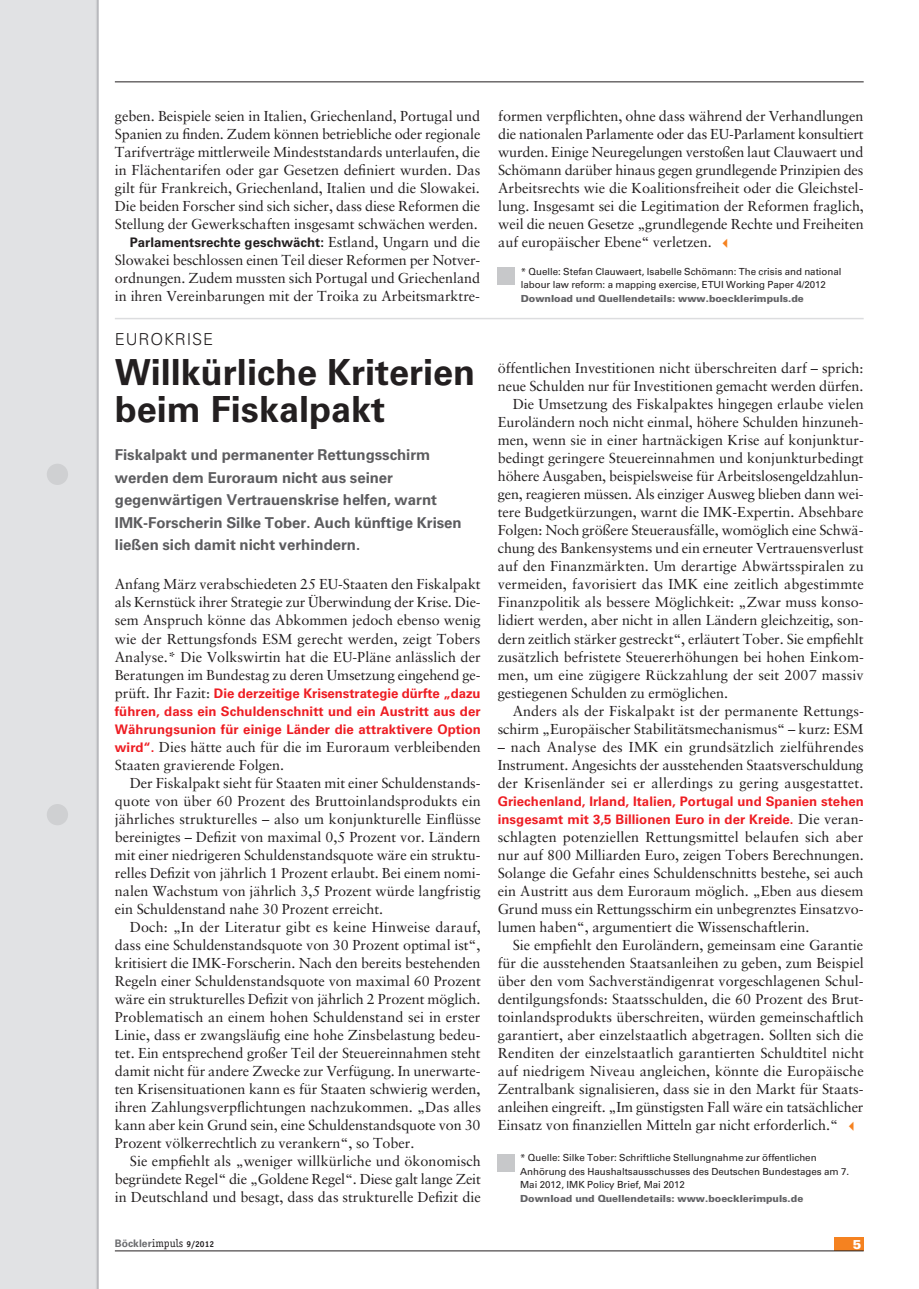
<style>
.page{position:relative;width:919px;height:1289px;background:#fff}
.page>*{position:absolute;margin:0;border:0;box-sizing:border-box;transform-origin:0 0}
.t1{font:700 36px/37.5px "Univers LT Std";color:#231f20}
.t2{font:300 16.5px "Univers LT Std";letter-spacing:.05em;color:#231f20}
.t3{font:700 15px/22.5px "Univers LT Std";letter-spacing:-.005em;color:#5c5c5f}
.t4{font:14.4px/18px "Sabon LT";letter-spacing:-.005em;color:#231f20;text-align:justify}
.t5{font:700 13.2px/18px "Univers LT Std";letter-spacing:.005em;color:#ee1d23;text-align:justify}
.t6{font:700 13.2px "Univers LT Std";color:#231f20}
.t7{font:900 12.9px "Univers LT Std";color:#fff}
.t8{font:700 10.35px "Univers LT Std";color:#6c6d70}
.t9{font:9.75px/13.5px "Univers LT Std";letter-spacing:-.005em;color:#231f20}
.t10{font:900 9.75px "Univers LT Std";letter-spacing:-.005em;color:#636366}
.s1{font-family:"Sabon LT";font-weight:400;font-size:14.4px}
.s2{font-family:"Sabon LT";font-weight:400;font-size:14.4px;color:#231f20}
.s3{font-family:"Univers LT Std";font-weight:700;font-size:13.2px;color:#ee1d23}
.s4{font-family:"European Pi Three";font-size:10.5px;color:#f58220}
.s5{font-family:"Officina Serif LT";font-weight:400;font-size:11.25px;color:#231f20}
.s6{font-family:"Officina Serif LT";font-size:8.55px;color:#231f20}
</style>
<div class="page">
<hr style="left:115px;top:82px;width:748px;height:1px;background:#231f20">
<div style="left:0;top:0;width:13px;height:1288px;background:#e1e2e4"></div>
<div style="left:13px;top:0;width:85px;height:1288px;background:#e1e2e4"></div>
<hr style="left:97px;top:0;width:2px;height:1288px;background:#a8a9ad">
<hr style="left:96px;top:0;width:1px;height:1288px;background:#d1d2d4">
<div style="left:47px;top:463px;width:21px;height:22px;background:#cfd0d2;border-radius:50%"></div>
<div style="left:47px;top:804px;width:21px;height:21px;background:#cfd0d2;border-radius:50%"></div>
<div style="left:833px;top:1236px;width:30px;height:14px;background:#f58220"></div>
<hr style="left:115px;top:1250px;width:748px;height:1px;background:#231f20">
<div style="left:497px;top:267px;width:17px;height:17px;background:#c7c8ca"></div>
<hr style="left:115px;top:318px;width:748px;height:1px;background:#dcdddf">
<div style="left:497px;top:1154px;width:17px;height:17px;background:#c7c8ca"></div>
<p class="t4" style="left:115px;top:107px;width:367px">geben. Beispiele seien in Italien, Griechenland, Portugal und Spanien zu finden. Zudem können betriebliche oder regionale Tarifverträge mittlerweile Mindeststandards unterlaufen, die in Flächentarifen oder gar Gesetzen definiert wurden. Das gilt für Frankreich, Griechenland, Italien und die Slowakei.<br>Die beiden Forscher sind sich sicher, dass diese Reformen die Stellung der Gewerkschaften insgesamt schwächen werden.</p>
<p class="t6" style="left:130px;top:235px;width:352px">Parlamentsrechte geschwächt: <span class="s1">Estland, Ungarn und die</span></p>
<p class="t4" style="left:115px;top:251px;width:367px">Slowakei beschlossen einen Teil dieser Reformen per Notver&shy;ordnungen. Zudem mussten sich Portugal und Griechenland in ihren Vereinbarungen mit der Troika zu Arbeitsmarktre-</p>
<p class="t2" style="left:115px;top:329px;width:97px">EUROKRISE</p>
<h1 class="t1" style="left:115px;top:353px;width:362px">Willkürliche Kriterien beim Fiskalpakt</h1>
<p class="t3" style="left:115px;top:444px;width:348px">Fiskalpakt und permanenter Rettungsschirm werden dem Euroraum nicht aus seiner gegenwärtigen Vertrauenskrise helfen, warnt IMK-Forscherin Silke Tober. Auch künftige Krisen ließen sich damit nicht verhindern.</p>
<p class="t4" style="left:115px;top:575px;width:367px">Anfang März verabschiedeten 25 EU-Staaten den Fiskalpakt als Kernstück ihrer Strategie zur Überwindung der Krise. Die&shy;sem Anspruch könne das Abkommen jedoch ebenso wenig wie der Rettungsfonds ESM gerecht werden, zeigt Tobers Analyse.* Die Volkswirtin hat die EU-Pläne anlässlich der Beratungen im Bundestag zu deren Umsetzung eingehend ge-</p>
<p class="t5" style="left:115px;top:684px;width:367px"><span class="s2">prüft. Ihr Fazit:</span> Die derzeitige Krisenstrategie dürfte „dazu führen, dass ein Schuldenschnitt und ein Austritt aus der Währungsunion für einige Länder die attraktivere Option</p>
<p class="t4" style="left:115px;top:737px;width:367px"><span class="s3">wird“.</span> Dies hätte auch für die im Euroraum verbleibenden<br>Staaten gravierende Folgen.</p>
<p class="t4" style="left:115px;top:773px;width:367px;text-indent:15px">Der Fiskalpakt sieht für Staaten mit einer Schuldenstands&shy;quote von über 60 Prozent des Bruttoinlandsprodukts ein jährliches strukturelles – also um konjunkturelle Einflüsse bereinigtes – Defizit von maximal 0,5 Prozent vor. Ländern mit einer niedrigeren Schuldenstandsquote wäre ein struktu&shy;relles Defizit von jährlich 1 Prozent erlaubt. Bei einem nomi&shy;nalen Wachstum von jährlich 3,5 Prozent würde langfristig ein Schuldenstand nahe 30 Prozent erreicht.</p>
<p class="t4" style="left:115px;top:917px;width:367px;text-indent:15px">Doch: „In der Literatur gibt es keine Hinweise darauf, dass eine Schuldenstandsquote von 30 Prozent optimal ist“, kritisiert die IMK-Forscherin. Nach den bereits bestehenden Regeln einer Schuldenstandsquote von maximal 60 Prozent wäre ein strukturelles Defizit von jährlich 2 Prozent möglich.<br>Problematisch an einem hohen Schuldenstand sei in erster Linie, dass er zwangsläufig eine hohe Zinsbelastung bedeu&shy;tet. Ein entsprechend großer Teil der Steuereinnahmen steht damit nicht für andere Zwecke zur Verfügung. In unerwarte&shy;ten Krisensituationen kann es für Staaten schwierig werden, ihren Zahlungsverpflichtungen nachzukommen. „Das alles kann aber kein Grund sein, eine Schuldenstandsquote von 30<br>Prozent völkerrechtlich zu verankern“, so Tober.</p>
<p class="t4" style="left:115px;top:1151px;width:367px;text-indent:15px">Sie empfiehlt als „weniger willkürliche und ökonomisch begründete Regel“ die „Goldene Regel“. Diese galt lange Zeit in Deutschland und besagt, dass das strukturelle Defizit die</p>
<p class="t4" style="left:498px;top:107px;width:367px">formen verpflichten, ohne dass während der Verhandlungen die nationalen Parlamente oder das EU-Parlament konsultiert wurden. Einige Neuregelungen verstoßen laut Clauwaert und Schömann darüber hinaus gegen grundlegende Prinzipien des Arbeitsrechts wie die Koalitionsfreiheit oder die Gleichstel&shy;lung. Insgesamt sei die Legitimation der Reformen fraglich, weil die neuen Gesetze „grundlegende Rechte und Freiheiten auf europäischer Ebene“ verletzen. <span class="s4">B</span></p>
<p class="t9" style="left:520px;top:264px;width:322px">* Quelle: Stefan Clauwaert, Isabelle Schömann: The crisis and national labour law reform: a mapping exercise, ETUI Working Paper 4/2012</p>
<p class="t10" style="left:520px;top:292px;width:285px">Download und Quellendetails: www.boecklerimpuls.de</p>
<p class="t4" style="left:497px;top:359px;width:367px">öffentlichen Investitionen nicht überschreiten darf – sprich:</p>
<p class="t4" style="left:497px;top:377px;width:367px">neue Schulden nur für Investitionen gemacht werden dürfen.</p>
<p class="t4" style="left:512px;top:395px;width:353px">Die Umsetzung des Fiskalpaktes hingegen erlaube vielen</p>
<p class="t4" style="left:497px;top:413px;width:367px">Euroländern noch nicht einmal, höhere Schulden hinzuneh-</p>
<p class="t4" style="left:497px;top:431px;width:367px">men, wenn sie in einer hartnäckigen Krise auf konjunktur-</p>
<p class="t4" style="left:497px;top:449px;width:367px">bedingt geringere Steuereinnahmen und konjunkturbedingt</p>
<p class="t4" style="left:497px;top:467px;width:367px">höhere Ausgaben, beispielsweise für Arbeitslosengeldzahlun-</p>
<p class="t4" style="left:497px;top:485px;width:367px">gen, reagieren müssen. Als einziger Ausweg blieben dann wei-</p>
<p class="t4" style="left:497px;top:503px;width:367px">tere Budgetkürzungen, warnt die IMK-Expertin. Absehbare</p>
<p class="t4" style="left:497px;top:521px;width:367px">Folgen: Noch größere Steuerausfälle, womöglich eine Schwä-</p>
<p class="t4" style="left:497px;top:539px;width:367px">chung des Bankensystems und ein erneuter Vertrauensverlust</p>
<p class="t4" style="left:497px;top:557px;width:367px">auf den Finanzmärkten. Um derartige Abwärtsspiralen zu</p>
<p class="t4" style="left:497px;top:575px;width:367px">vermeiden, favorisiert das IMK eine zeitlich abgestimmte</p>
<p class="t4" style="left:497px;top:593px;width:367px">Finanzpolitik als bessere Möglichkeit: „Zwar muss konso-</p>
<p class="t4" style="left:497px;top:611px;width:367px">lidiert werden, aber nicht in allen Ländern gleichzeitig, son-</p>
<p class="t4" style="left:497px;top:629px;width:367px">dern zeitlich stärker gestreckt“, erläutert Tober. Sie empfiehlt</p>
<p class="t4" style="left:497px;top:647px;width:367px">zusätzlich befristete Steuererhöhungen bei hohen Einkom-</p>
<p class="t4" style="left:497px;top:665px;width:367px">men, um eine zügigere Rückzahlung der seit 2007 massiv</p>
<p class="t4" style="left:497px;top:683px;width:232px">gestiegenen Schulden zu ermöglichen.</p>
<p class="t4" style="left:512px;top:701px;width:353px">Anders als der Fiskalpakt ist der permanente Rettungs-</p>
<p class="t4" style="left:497px;top:719px;width:367px">schirm „Europäischer Stabilitätsmechanismus“ – kurz: ESM</p>
<p class="t4" style="left:497px;top:737px;width:367px">– nach Analyse des IMK ein grundsätzlich zielführendes Instrument. Angesichts der ausstehenden Staatsverschuldung der Krisenländer sei er allerdings zu gering ausgestattet.</p>
<p class="t5" style="left:497px;top:792px;width:367px">Griechenland, Irland, Italien, Portugal und Spanien stehen insgesamt mit 3,5 Billionen Euro in der Kreide. <span class="s2">Die veran-</span></p>
<p class="t4" style="left:497px;top:827px;width:367px">schlagten potenziellen Rettungsmittel belaufen sich aber nur auf 800 Milliarden Euro, zeigen Tobers Berechnungen.<br>Solange die Gefahr eines Schuldenschnitts bestehe, sei auch ein Austritt aus dem Euroraum möglich. „Eben aus diesem Grund muss ein Rettungsschirm ein unbegrenztes Einsatzvo&shy;lumen haben“, argumentiert die Wissenschaftlerin.</p>
<p class="t4" style="left:497px;top:935px;width:367px;text-indent:15px">Sie empfiehlt den Euroländern, gemeinsam eine Garantie für die ausstehenden Staatsanleihen zu geben, zum Beispiel über den vom Sachverständigenrat vorgeschlagenen Schul&shy;dentilgungsfonds: Staatsschulden, die 60 Prozent des Brut&shy;toinlandsprodukts überschreiten, würden gemeinschaftlich garantiert, aber einzelstaatlich abgetragen. Sollten sich die Renditen der einzelstaatlich garantierten Schuldtitel nicht auf niedrigem Niveau angleichen, könnte die Europäische Zentralbank signalisieren, dass sie in den Markt für Staats&shy;anleihen eingreift. „Im günstigsten Fall wäre ein tatsächlicher Einsatz von finanziellen Mitteln gar nicht erforderlich.“ <span class="s4">B</span></p>
<p class="t9" style="left:520px;top:1150px;width:330px">* Quelle: Silke Tober: Schriftliche Stellungnahme zur öffentlichen<br>Anhörung des Haushaltsausschusses des Deutschen Bundestages am 7.<br>Mai 2012, IMK Policy Brief, Mai 2012</p>
<p class="t10" style="left:520px;top:1192px;width:285px">Download und Quellendetails: www.boecklerimpuls.de</p>
<p class="t8" style="left:115px;top:1237px;width:101px">Böckler<span class="s5">impuls</span> <span class="s6">9/2012</span></p>
<p class="t7" style="left:852px;top:1235px;width:10px">5</p>
</div>
